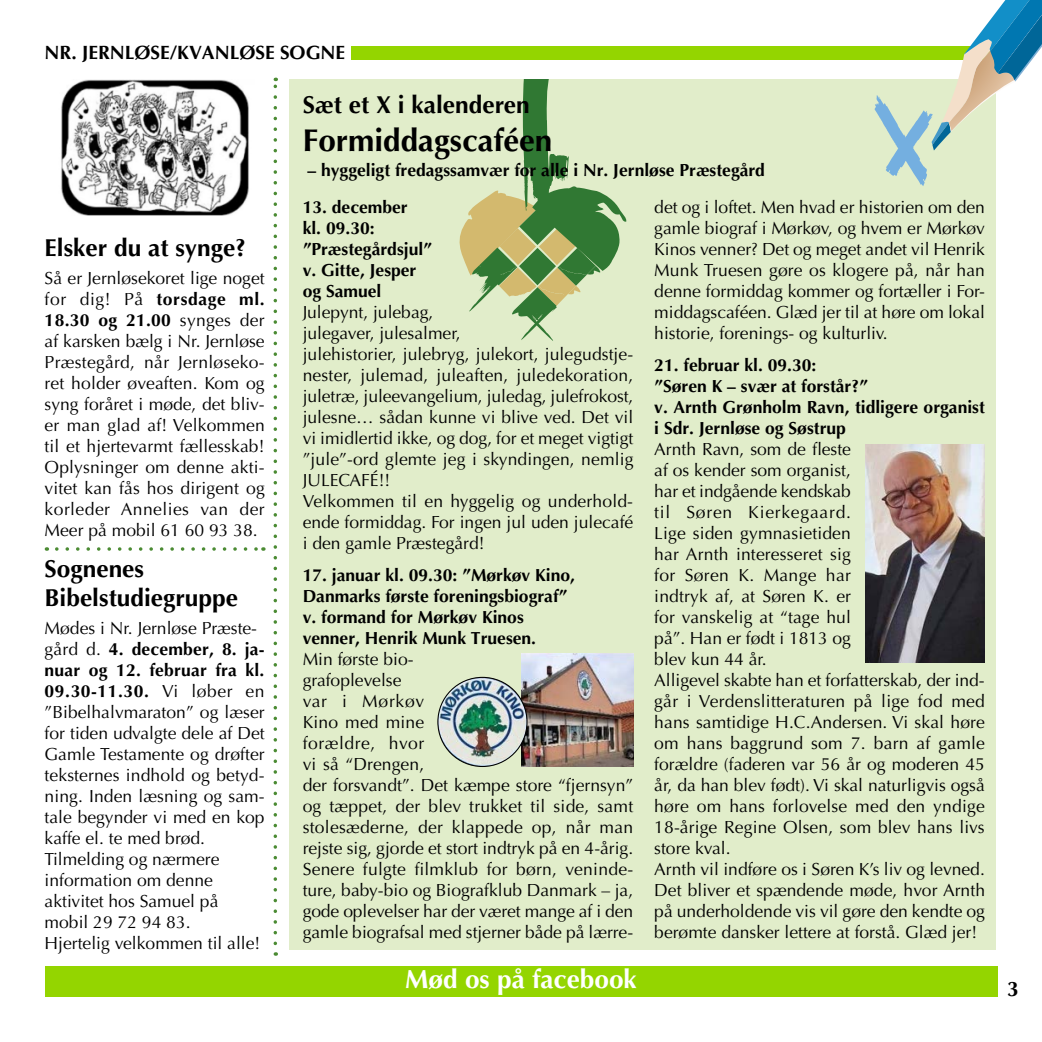
<style>
.page{position:relative;width:1042px;height:1042px;background:#fff}
.page>*{position:absolute;margin:0;border:0;box-sizing:border-box;transform-origin:0 0}
.t1{font:700 31.5px "Optima";color:#000}
.t2{font:700 26.25px "Optima";color:#fff}
.t3{font:700 24.5px/29.8px "Optima";color:#000}
.t4{font:700 21px "Optima";color:#000}
.t5{font:700 19.25px "Optima";color:#000}
.t6{font:17.5px/21px "Optima";color:#000}
.t7{font:700 17.5px/21px "Optima";color:#000}
.s1{font-weight:700}
</style>
<div class="page">
<div style="left:289px;top:79px;width:707px;height:871px;background:#e1edca"></div>
<svg style="left:273px;top:78px;width:4px;height:865px"></svg>
<div style="left:351px;top:46px;width:646px;height:14px;background:#94d500"></div>
<div style="left:45px;top:965px;width:952px;height:31px;background:#94d500"></div>
<svg style="left:874px;top:0;width:168px;height:186px"></svg>
<svg style="left:47px;top:547px;width:10px;height:4px"></svg>
<svg style="left:57px;top:547px;width:207px;height:4px"></svg>
<svg style="left:459px;top:79px;width:167px;height:262px"></svg>
<img style="left:866px;top:444px;width:119px;height:218px">
<img style="left:61px;top:80px;width:188px;height:135px">
<img style="left:521px;top:654px;width:112px;height:112px">
<img style="left:438px;top:677px;width:89px;height:89px;border-radius:45px">
<p class="t5" style="left:45px;top:41px;width:302px">NR. JERNLØSE/KVANLØSE SOGNE</p>
<h3 class="t3" style="left:45px;top:233px;width:203px">Elsker du at synge?</h3>
<p class="t6" style="left:45px;top:268px;width:222px;text-align:justify">Så er Jernløsekoret lige noget for dig! På <span class="s1">torsdage ml.<br>18.30 og 21.00</span> synges der af karsken bælg i Nr. Jernløse Præstegård, når Jernløseko&shy;ret holder øveaften. Kom og syng foråret i møde, det bliv&shy;er man glad af! Velkommen til et hjertevarmt fællesskab!<br>Oplysninger om denne akti&shy;vitet kan fås hos dirigent og korleder Annelies van der Meer på mobil 61 60 93 38.</p>
<h3 class="t3" style="left:45px;top:554px;width:195px">Sognenes<br>Bibelstudiegruppe</h3>
<p class="t6" style="left:45px;top:618px;width:222px">Mødes i Nr. Jernløse Præste&shy;gård d. <span class="s1">4. december, 8. ja&shy;nuar og 12. februar fra kl.<br>09.30-11.30.</span> Vi løber en ”Bibelhalvmaraton” og læser for tiden udvalgte dele af Det<br>Gamle Testamente og drøfter teksternes indhold og betyd&shy;ning. Inden læsning og sam&shy;tale begynder vi med en kop kaffe el. te med brød.<br>Tilmelding og nærmere information om denne aktivitet hos Samuel på mobil 29 72 94 83.<br>Hjertelig velkommen til alle!</p>
<h3 class="t3" style="left:303px;top:90px;width:229px">Sæt et X i kalenderen</h3>
<h1 class="t1" style="left:303px;top:122px;width:251px">Formiddagscaféen</h1>
<p class="t7" style="left:307px;top:160px;width:459px">– hyggeligt fredagssamvær for alle i Nr. Jernløse Præstegård</p>
<p class="t7" style="left:303px;top:197px;width:131px">13. december<br>kl. 09.30: ”Præstegårdsjul” v. Gitte, Jesper og Samuel</p>
<p class="t6" style="left:303px;top:302px;width:332px">Julepynt, julebag,<br>julegaver, julesalmer,<br>julehistorier, julebryg, julekort, julegudstje&shy;nester, julemad, juleaften, juledekoration, juletræ, juleevangelium, juledag, julefrokost, julesne… sådan kunne vi blive ved. Det vil vi imidlertid ikke, og dog, for et meget vigtigt ”jule”-ord glemte jeg i skyndingen, nemlig JULECAFÉ!!<br>Velkommen til en hyggelig og underhold&shy;ende formiddag. For ingen jul uden julecafé i den gamle Præstegård!</p>
<p class="t7" style="left:303px;top:564px;width:274px">17. januar kl. 09.30: ”Mørkøv Kino,<br>Danmarks første foreningsbiograf” v. formand for Mørkøv Kinos venner, Henrik Munk Truesen.</p>
<p class="t6" style="left:303px;top:648px;width:332px">Min første bio-<br>grafoplevelse<br>var i Mørkøv<br>Kino med mine<br>forældre, hvor<br>vi så “Drengen,<br>der forsvandt”. Det kæmpe store “fjernsyn” og tæppet, der blev trukket til side, samt stolesæderne, der klappede op, når man rejste sig, gjorde et stort indtryk på en 4-årig.<br>Senere fulgte filmklub for børn, veninde&shy;ture, baby-bio og Biografklub Danmark – ja, gode oplevelser har der været mange af i den gamle biografsal med stjerner både på lærre-</p>
<h2 class="t2" style="left:405px;top:964px;width:233px">Mød os på facebook</h2>
<p class="t6" style="left:654px;top:197px;width:332px;text-align:justify">det og i loftet. Men hvad er historien om den gamle biograf i Mørkøv, og hvem er Mørkøv Kinos venner? Det og meget andet vil Henrik Munk Truesen gøre os klogere på, når han denne formiddag kommer og fortæller i For&shy;middagscaféen. Glæd jer til at høre om lokal historie, forenings- og kulturliv.</p>
<p class="t7" style="left:654px;top:354px;width:332px">21. februar kl. 09.30:<br>”Søren K – svær at forstår?”<br>v. Arnth Grønholm Ravn, tidligere organist i Sdr. Jernløse og Søstrup</p>
<p class="t6" style="left:654px;top:438px;width:332px">Arnth Ravn, som de fleste<br>af os kender som organist,<br>har et indgående kendskab<br>til Søren Kierkegaard.<br>Lige siden gymnasietiden<br>har Arnth interesseret sig<br>for Søren K. Mange har<br>indtryk af, at Søren K. er<br>for vanskelig at “tage hul<br>på”. Han er født i 1813 og<br>blev kun 44 år.<br>Alligevel skabte han et forfatterskab, der ind&shy;går i Verdenslitteraturen på lige fod med hans samtidige H.C.Andersen. Vi skal høre om hans baggrund som 7. barn af gamle forældre (faderen var 56 år og moderen 45 år, da han blev født). Vi skal naturligvis også høre om hans forlovelse med den yndige<br>18-årige Regine Olsen, som blev hans livs store kval.<br>Arnth vil indføre os i Søren K’s liv og levned.<br>Det bliver et spændende møde, hvor Arnth på underholdende vis vil gøre den kendte og berømte dansker lettere at forstå. Glæd jer!</p>
<p class="t4" style="left:1007px;top:976px;width:13px">3</p>
</div>
